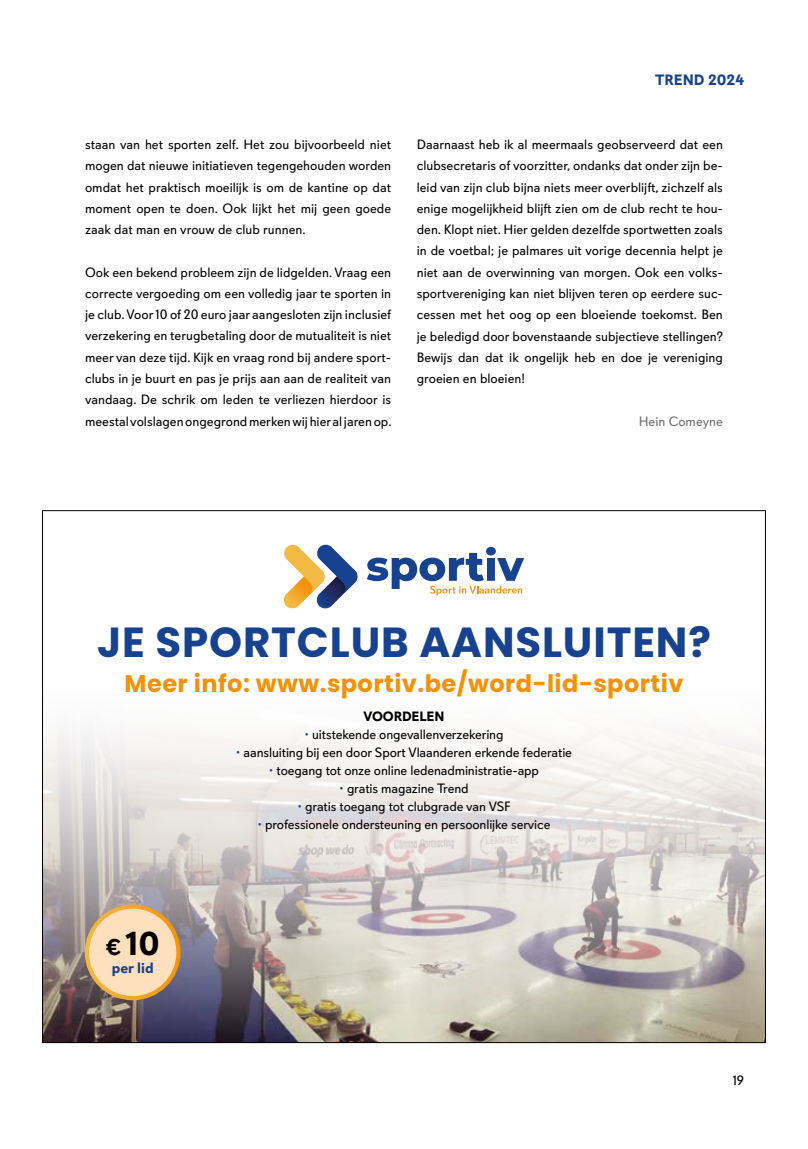
<style>
.page{position:relative;width:808px;height:1149px;background:#fff}
.page>*{position:absolute;margin:0;border:0;box-sizing:border-box;transform-origin:0 0}
.t1{font:700 42px "Poppins";letter-spacing:.02em;color:#174290}
.t2{font:700 33.15px "Davis Sans";color:#000}
.t3{font:700 24px "Poppins";letter-spacing:.02em;color:#f39207}
.t4{font:700 15px "Davis Sans";color:#174290}
.t5{font:13.5px/21.3px "Davis Sans";letter-spacing:-.01em;color:#000;text-align:justify}
.t6{font:13.5px "Davis Sans";color:#706f6f}
.t7{font:700 13.5px "Davis Sans";letter-spacing:-.01em;color:#000}
.s1{color:#174290}
.s2{font-size:22.8px}
</style>
<div class="page">
<img style="left:44px;top:734px;width:720px;height:306px">
<svg style="left:367px;top:547px;width:157px;height:48px"></svg>
<img style="left:325px;top:593px;width:20px;height:16px">
<img style="left:284px;top:593px;width:41px;height:16px">
<svg style="left:284px;top:544px;width:74px;height:49px"></svg>
<div style="left:87px;top:906px;width:91px;height:91px;background:#fee0be;border-radius:50%"></div>
<div style="left:85px;top:904px;width:96px;height:95px;border:4px solid #fff;border-radius:50%"></div>
<p class="t5" style="left:85px;top:134px;width:308px">staan van het sporten zelf. Het zou bijvoorbeeld niet mogen dat nieuwe initiatieven tegengehouden worden omdat het praktisch moeilijk is om de kantine op dat moment open te doen. Ook lijkt het mij geen goede zaak dat man en vrouw de club runnen.</p>
<p class="t5" style="left:85px;top:261px;width:308px">Ook een bekend probleem zijn de lidgelden. Vraag een correcte vergoeding om een volledig jaar te sporten in je club. Voor 10 of 20 euro jaar aangesloten zijn inclusief verzekering en terugbetaling door de mutualiteit is niet meer van deze tijd. Kijk en vraag rond bij andere sport&shy;clubs in je buurt en pas je prijs aan aan de realiteit van vandaag. De schrik om leden te verliezen hierdoor is meestal volslagen ongegrond merken wij hier al jaren op.</p>
<p class="t4" style="left:655px;top:71px;width:91px">TREND 2024</p>
<p class="t5" style="left:417px;top:134px;width:308px">Daarnaast heb ik al meermaals geobserveerd dat een clubsecretaris of voorzitter, ondanks dat onder zijn be&shy;leid van zijn club bijna niets meer overblijft, zichzelf als enige mogelijkheid blijft zien om de club recht te hou&shy;den. Klopt niet. Hier gelden dezelfde sportwetten zoals in de voetbal; je palmares uit vorige decennia helpt je niet aan de overwinning van morgen. Ook een volks&shy;sportvereniging kan niet blijven teren op eerdere suc&shy;cessen met het oog op een bloeiende toekomst. Ben je beledigd door bovenstaande subjectieve stellingen?<br>Bewijs dan dat ik ongelijk heb en doe je vereniging groeien en bloeien!</p>
<p class="t6" style="left:639px;top:413px;width:86px">Hein Comeyne</p>
<h1 class="t1" style="left:97px;top:617px;width:615px">JE SPORTCLUB AANSLUITEN?</h1>
<h3 class="t3" style="left:125px;top:669px;width:560px">Meer info: www.sportiv.be/word-lid-sportiv</h3>
<p class="t7" style="left:363px;top:707px;width:82px">VOORDELEN</p>
<p class="t5" style="left:304px;top:723px;width:201px"><span class="s1">•</span> uitstekende ongevallenverzekering</p>
<p class="t5" style="left:236px;top:741px;width:338px"><span class="s1">•</span> aansluiting bij een door Sport Vlaanderen erkende federatie</p>
<p class="t5" style="left:269px;top:759px;width:272px"><span class="s1">•</span> toegang tot onze online ledenadministratie-app</p>
<p class="t5" style="left:339px;top:777px;width:131px"><span class="s1">•</span> gratis magazine Trend</p>
<p class="t5" style="left:298px;top:795px;width:215px"><span class="s1">•</span> gratis toegang tot clubgrade van VSF</p>
<p class="t5" style="left:257px;top:813px;width:295px"><span class="s1">•</span> professionele ondersteuning en persoonlijke service</p>
<h2 class="t2" style="left:105px;top:923px;width:56px"><span class="s2">€</span>10</h2>
<p class="t4" style="left:112px;top:958px;width:43px">per lid</p>
<p class="t5" style="left:733px;top:1069px;width:13px">19</p>
</div>
